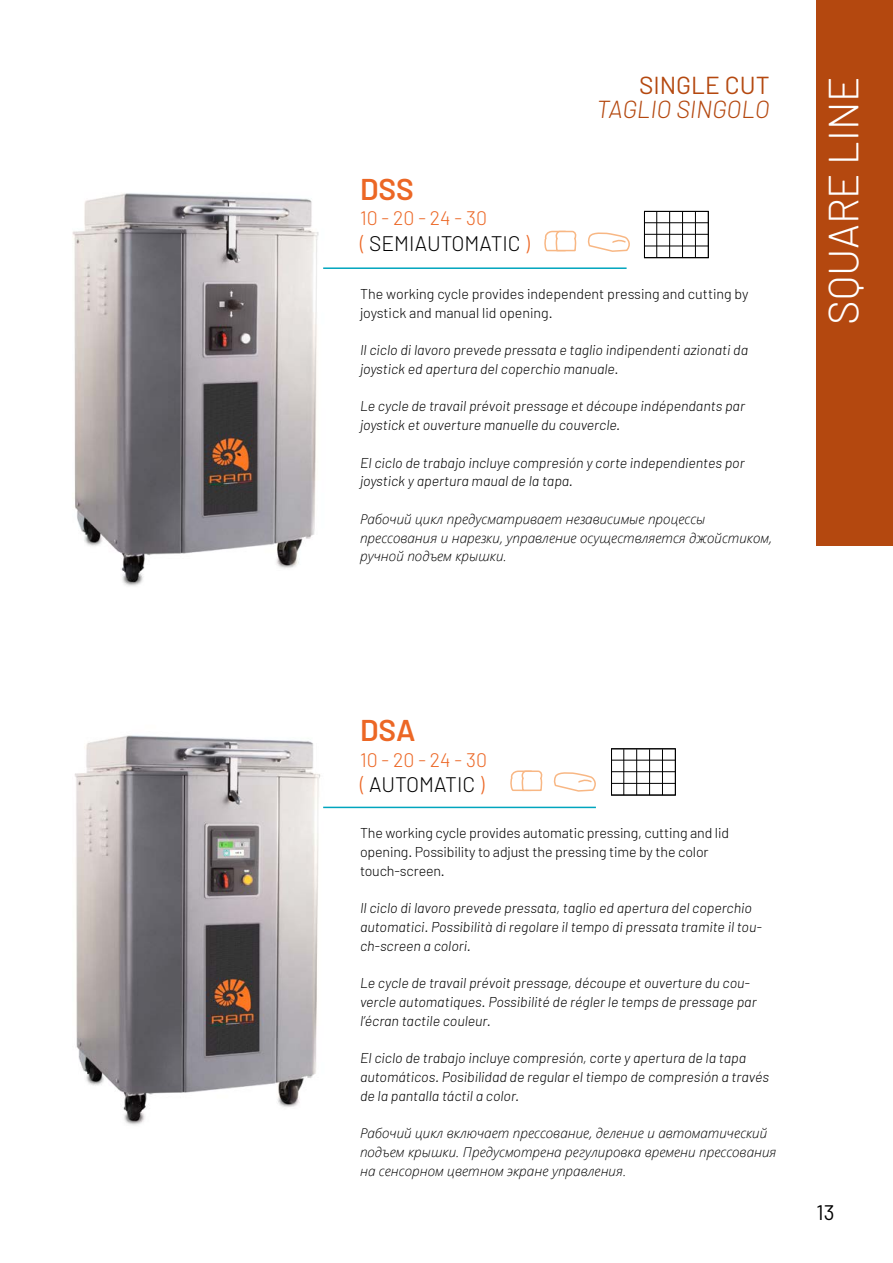
<style>
.page{position:relative;width:893px;height:1263px;background:#fff}
.page>*{position:absolute;margin:0;border:0;box-sizing:border-box;transform-origin:0 0}
.t1{font:300 42px "Barlow";color:#fff}
.t2{font:600 30px "Barlow";color:#ec6725}
.t3{font:italic 300 24.6px "Barlow";color:#b4480f}
.t4{font:24.6px "Barlow";color:#b4480f}
.t5{font:300 21px "Barlow";color:#000}
.t6{font:21px "Barlow";color:#000}
.t7{font:300 19.5px "Barlow";color:#ec6725}
.t8{font:italic 300 14.25px/18.8px "Barlow";color:#000}
.t9{font:300 14.25px/18.8px "Barlow";letter-spacing:-.01em;color:#000}
.t10{font:italic 300 13.5px/18.8px "Open Sans";color:#000}
.s1{color:#ec6725}
</style>
<div class="page">
<div style="left:816px;top:0;width:77px;height:545px;background:#b4480f"></div>
<img style="left:74px;top:735px;width:262px;height:390px">
<img style="left:72px;top:193px;width:247px;height:393px">
<hr style="left:323px;top:807px;width:273px;height:1px;background:#00a5be">
<hr style="left:323px;top:267px;width:304px;height:2px;background:#00a5be">
<hr style="left:644px;top:222px;width:65px;height:1px;background:#000">
<hr style="left:644px;top:211px;width:65px;height:1px;background:#000">
<hr style="left:644px;top:234px;width:65px;height:1px;background:#000">
<hr style="left:669px;top:212px;width:1px;height:46px;background:#000">
<hr style="left:695px;top:212px;width:1px;height:46px;background:#000">
<hr style="left:708px;top:212px;width:1px;height:46px;background:#000">
<hr style="left:644px;top:245px;width:65px;height:1px;background:#000">
<hr style="left:644px;top:257px;width:65px;height:1px;background:#000">
<hr style="left:656px;top:212px;width:1px;height:46px;background:#000">
<hr style="left:682px;top:212px;width:1px;height:46px;background:#000">
<hr style="left:644px;top:212px;width:1px;height:46px;background:#000">
<hr style="left:611px;top:760px;width:65px;height:1px;background:#000">
<hr style="left:611px;top:748px;width:65px;height:1px;background:#000">
<hr style="left:611px;top:771px;width:65px;height:1px;background:#000">
<hr style="left:636px;top:749px;width:1px;height:46px;background:#000">
<hr style="left:662px;top:749px;width:1px;height:46px;background:#000">
<hr style="left:675px;top:749px;width:1px;height:46px;background:#000">
<hr style="left:611px;top:783px;width:65px;height:1px;background:#000">
<hr style="left:611px;top:794px;width:65px;height:1px;background:#000">
<hr style="left:623px;top:749px;width:1px;height:46px;background:#000">
<hr style="left:649px;top:749px;width:1px;height:46px;background:#000">
<hr style="left:611px;top:749px;width:1px;height:46px;background:#000">
<svg style="left:544px;top:230px;width:33px;height:22px"></svg>
<svg style="left:587px;top:232px;width:43px;height:20px"></svg>
<svg style="left:510px;top:770px;width:33px;height:22px"></svg>
<svg style="left:553px;top:772px;width:43px;height:20px"></svg>
<h2 class="t2" style="left:360px;top:171px;width:55px">DSS</h2>
<h3 class="t7" style="left:360px;top:206px;width:129px">10 - 20 - 24 - 30</h3>
<h3 class="t5" style="left:360px;top:230px;width:171px"><span class="s1">(</span> SEMIAUTOMATIC <span class="s1">)</span></h3>
<h3 class="t4" style="left:639px;top:70px;width:132px">SINGLE CUT</h3>
<h3 class="t3" style="left:596px;top:94px;width:175px">TAGLIO SINGOLO</h3>
<p class="t9" style="left:360px;top:284px;width:390px">The working cycle provides independent pressing and cutting by joystick and manual lid opening.</p>
<p class="t8" style="left:360px;top:340px;width:390px">Il ciclo di lavoro prevede pressata e taglio indipendenti azionati da joystick ed apertura del coperchio manuale.</p>
<p class="t8" style="left:360px;top:396px;width:386px">Le cycle de travail prévoit pressage et découpe indépendants par joystick et ouverture manuelle du couvercle.</p>
<p class="t8" style="left:360px;top:453px;width:386px">El ciclo de trabajo incluye compresión y corte independientes por joystick y apertura maual de la tapa.</p>
<p class="t10" style="left:360px;top:509px;width:413px">Рабочий цикл предусматривает независимые процессы прессования и нарезки, управление осуществляется джойстиком, ручной подъем крышки.</p>
<h1 class="t1" style="left:817px;top:325px;width:250px;rotate:-90deg">SQUARE LINE</h1>
<h2 class="t2" style="left:360px;top:712px;width:57px">DSA</h2>
<h3 class="t7" style="left:360px;top:747px;width:129px">10 - 20 - 24 - 30</h3>
<h3 class="t5" style="left:360px;top:771px;width:126px"><span class="s1">(</span> AUTOMATIC <span class="s1">)</span></h3>
<p class="t9" style="left:360px;top:823px;width:370px">The working cycle provides automatic pressing, cutting and lid opening. Possibility to adjust the pressing time by the color touch-screen.</p>
<p class="t8" style="left:360px;top:898px;width:403px">Il ciclo di lavoro prevede pressata, taglio ed apertura del coperchio automatici. Possibilità di regolare il tempo di pressata tramite il tou&shy;ch-screen a colori.</p>
<p class="t8" style="left:360px;top:973px;width:398px">Le cycle de travail prévoit pressage, découpe et ouverture du cou&shy;vercle automatiques. Possibilité de régler le temps de pressage par l’écran tactile couleur.</p>
<p class="t8" style="left:360px;top:1048px;width:411px">El ciclo de trabajo incluye compresión, corte y apertura de la tapa automáticos. Posibilidad de regular el tiempo de compresión a través de la pantalla táctil a color.</p>
<p class="t10" style="left:360px;top:1123px;width:418px">Рабочий цикл включает прессование, деление и автоматический подъем крышки. Предусмотрена регулировка времени прессования на сенсорном цветном экране управления.</p>
<h3 class="t6" style="left:816px;top:1199px;width:20px">13</h3>
</div>
